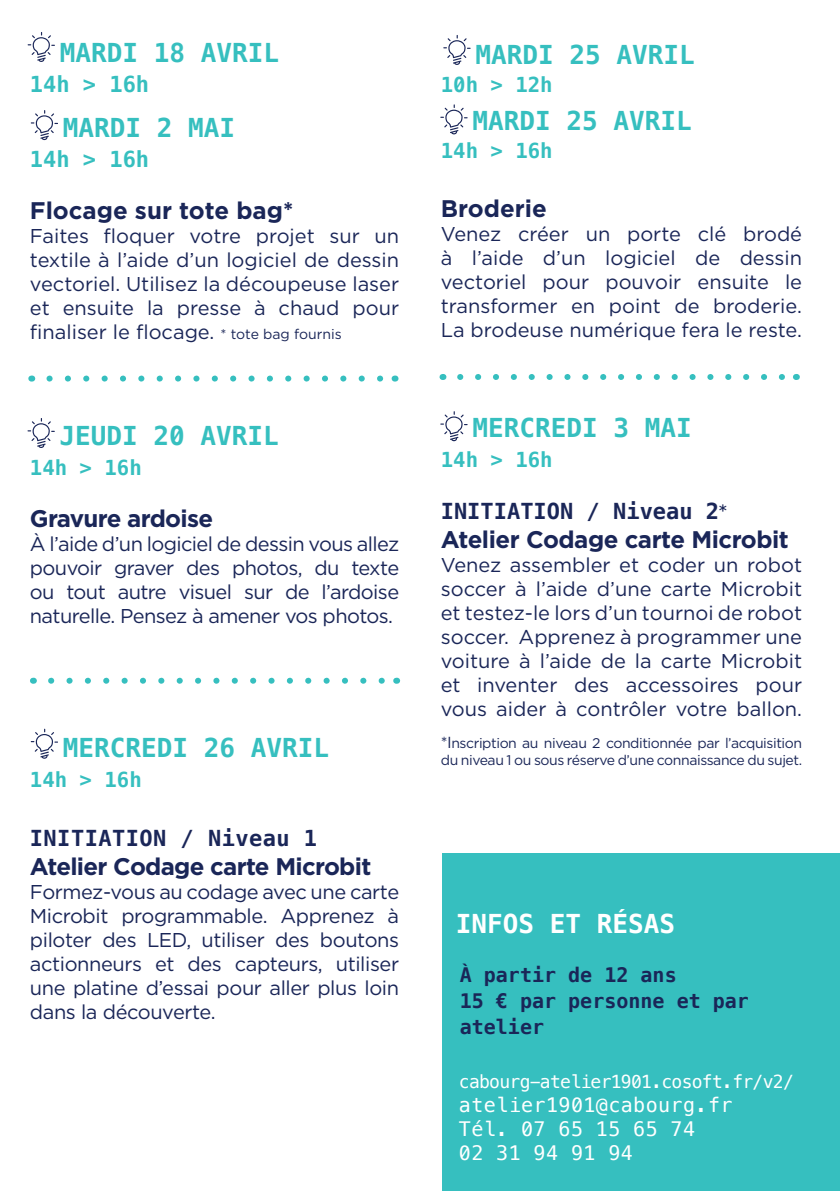
<style>
.page{position:relative;width:840px;height:1191px;background:#fff}
.page>*{position:absolute;margin:0;border:0;box-sizing:border-box;transform-origin:0 0}
.t1{font:700 26px "Menlo";color:#36bfbf}
.t2{font:700 26px "Menlo";color:#fff}
.t3{font:700 24px "Gotham";letter-spacing:-.03em;color:#1a2658}
.t4{font:700 24px "Gotham";color:#1a2658}
.t5{font:700 22px "Menlo";letter-spacing:.01em;color:#1a2658}
.t6{font:700 22px "Menlo";color:#36bfbf}
.t7{font:700 20.6px "Menlo";color:#36bfbf}
.t8{font:20px/24px "Gotham";color:#1a2658;text-align:justify}
.t9{font:20px "Menlo";letter-spacing:.02em;color:#fff}
.t10{font:700 20px/26px "Menlo";color:#1a2658}
.t11{font:18px "Menlo";letter-spacing:-.04em;color:#fff}
.t12{font:14px/16.8px "Gotham";letter-spacing:-.03em;color:#1a2658}
.s1{font-size:14px}
.s2{font-size:16px}
</style>
<div class="page">
<div style="left:442px;top:853px;width:397px;height:338px;background:#36bfbf"></div>
<svg style="left:28px;top:32px;width:27px;height:30px"></svg>
<svg style="left:27px;top:418px;width:28px;height:30px"></svg>
<svg style="left:31px;top:728px;width:27px;height:31px"></svg>
<svg style="left:443px;top:35px;width:27px;height:30px"></svg>
<svg style="left:440px;top:104px;width:27px;height:30px"></svg>
<svg style="left:31px;top:110px;width:27px;height:30px"></svg>
<svg style="left:440px;top:411px;width:27px;height:30px"></svg>
<svg style="left:49px;top:375px;width:335px;height:6px"></svg>
<svg style="left:460px;top:374px;width:325px;height:6px"></svg>
<svg style="left:51px;top:677px;width:334px;height:6px"></svg>
<p class="t1" style="left:60px;top:34px;width:221px">MARDI 18 AVRIL</p>
<p class="t6" style="left:30px;top:69px;width:121px">14h &gt; 16h</p>
<p class="t1" style="left:63px;top:110px;width:174px">MARDI 2 MAI</p>
<p class="t6" style="left:30px;top:144px;width:121px">14h &gt; 16h</p>
<p class="t4" style="left:30px;top:195px;width:265px">Flocage sur tote bag*</p>
<p class="t8" style="left:30px;top:223px;width:370px">Faites floquer votre projet sur un textile à l’aide d’un logiciel de dessin vectoriel. Utilisez la découpeuse laser et ensuite la presse à chaud pour finaliser le flocage. <span class="s1">* tote bag fournis</span></p>
<p class="t1" style="left:60px;top:418px;width:221px">JEUDI 20 AVRIL</p>
<p class="t7" style="left:30px;top:453px;width:113px">14h &gt; 16h</p>
<p class="t3" style="left:30px;top:503px;width:184px">Gravure ardoise</p>
<p class="t8" style="left:30px;top:531px;width:370px">À l’aide d’un logiciel de dessin vous allez pouvoir graver des photos, du texte ou tout autre visuel sur de l’ardoise naturelle. Pensez à amener vos photos.</p>
<p class="t1" style="left:63px;top:730px;width:268px">MERCREDI 26 AVRIL</p>
<p class="t7" style="left:30px;top:765px;width:113px">14h &gt; 16h</p>
<p class="t5" style="left:30px;top:823px;width:288px">INITIATION / Niveau 1</p>
<p class="t3" style="left:30px;top:850px;width:343px">Atelier Codage carte Microbit</p>
<p class="t8" style="left:30px;top:879px;width:370px">Formez-vous au codage avec une carte Microbit programmable. Apprenez à piloter des LED, utiliser des boutons actionneurs et des capteurs, utiliser une platine d’essai pour aller plus loin dans la découverte.</p>
<p class="t1" style="left:475px;top:36px;width:221px">MARDI 25 AVRIL</p>
<p class="t7" style="left:440px;top:70px;width:113px">10h &gt; 12h</p>
<p class="t1" style="left:472px;top:102px;width:221px">MARDI 25 AVRIL</p>
<p class="t7" style="left:440px;top:136px;width:113px">14h &gt; 16h</p>
<p class="t4" style="left:440px;top:192px;width:107px">Broderie</p>
<p class="t8" style="left:440px;top:221px;width:362px">Venez créer un porte clé brodé à l’aide d’un logiciel de dessin vectoriel pour pouvoir ensuite le transformer en point de broderie.<br>La brodeuse numérique fera le reste.</p>
<p class="t1" style="left:472px;top:409px;width:221px">MERCREDI 3 MAI</p>
<p class="t7" style="left:440px;top:445px;width:113px">14h &gt; 16h</p>
<p class="t5" style="left:440px;top:496px;width:287px">INITIATION / Niveau 2<sup>*</sup></p>
<p class="t3" style="left:440px;top:524px;width:349px">Atelier Codage carte Microbit</p>
<p class="t8" style="left:440px;top:553px;width:362px">Venez assembler et coder un robot soccer à l’aide d’une carte Microbit et testez-le lors d’un tournoi de robot soccer. Apprenez à programmer une voiture à l’aide de la carte Microbit et inventer des accessoires pour vous aider à contrôler votre ballon.</p>
<p class="t12" style="left:440px;top:734px;width:362px"><span class="s2">*I</span>nscription au niveau 2 conditionnée par l’acquisition du niveau 1 ou sous réserve d’une connaissance du sujet.</p>
<p class="t2" style="left:455px;top:905px;width:221px">INFOS ET RÉSAS</p>
<p class="t10" style="left:459px;top:962px;width:218px">À partir de 12 ans</p>
<p class="t10" style="left:459px;top:988px;width:290px">15 € par personne et par atelier</p>
<p class="t11" style="left:458px;top:1069px;width:336px">cabourg-atelier1901.cosoft.fr/v2/</p>
<p class="t9" style="left:458px;top:1091px;width:275px">atelier1901@cabourg.fr</p>
<p class="t9" style="left:458px;top:1115px;width:237px">Tél. 07 65 15 65 74</p>
<p class="t9" style="left:458px;top:1139px;width:175px">02 31 94 91 94</p>
</div>
